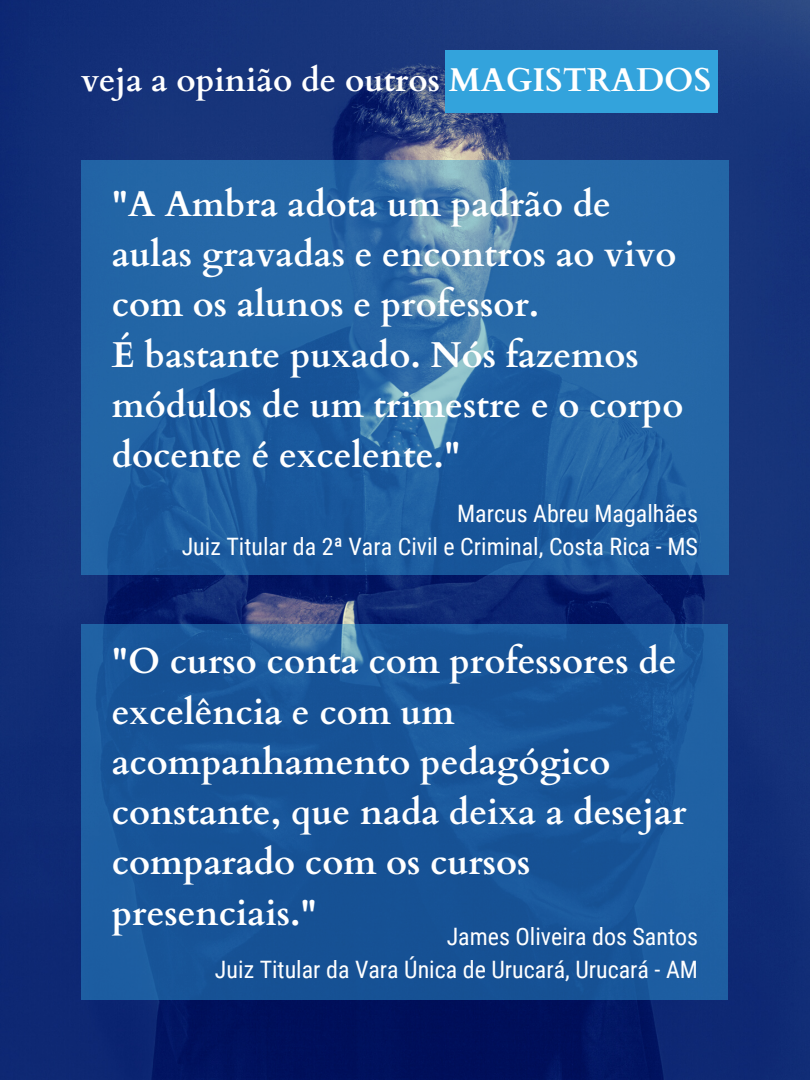
<style>
.page{position:relative;width:810px;height:1080px;background:#fff}
.page>*{position:absolute;margin:0;border:0;box-sizing:border-box;transform-origin:0 0}
.t1{font:700 36px/50.2px "Cardo";color:#fff}
.t2{font:700 33px "Cardo";color:#fff}
.t3{font:24px/33px "Roboto Condensed";color:#fff;text-align:right}
</style>
<div class="page">
<img style="left:0;top:0;width:810px;height:1080px">
<div style="left:445px;top:50px;width:273px;height:62px;background:#33a3dc"></div>
<svg style="left:81px;top:161px;width:647px;height:414px;background:#2665a4"></svg>
<div style="left:81px;top:624px;width:647px;height:376px;background:linear-gradient(to right,#185498,#1a589b)"></div>
<p class="t2" style="left:81px;top:58px;width:632px">veja a opinião de outros MAGISTRADOS</p>
<p class="t1" style="left:112px;top:180px;width:573px">"A Ambra adota um padrão de aulas gravadas e encontros ao vivo com os alunos e professor.<br>É bastante puxado. Nós fazemos módulos de um trimestre e o corpo docente é excelente."</p>
<p class="t3" style="left:182px;top:497px;width:518px">Marcus Abreu Magalhães<br>Juiz Titular da 2ª Vara Civil e Criminal, Costa Rica - MS</p>
<p class="t1" style="left:112px;top:637px;width:576px">"O curso conta com professores de excelência e com um acompanhamento pedagógico constante, que nada deixa a desejar comparado com os cursos presenciais."</p>
<p class="t3" style="left:215px;top:920px;width:485px">James Oliveira dos Santos<br>Juiz Titular da Vara Única de Urucará, Urucará - AM</p>
</div>
